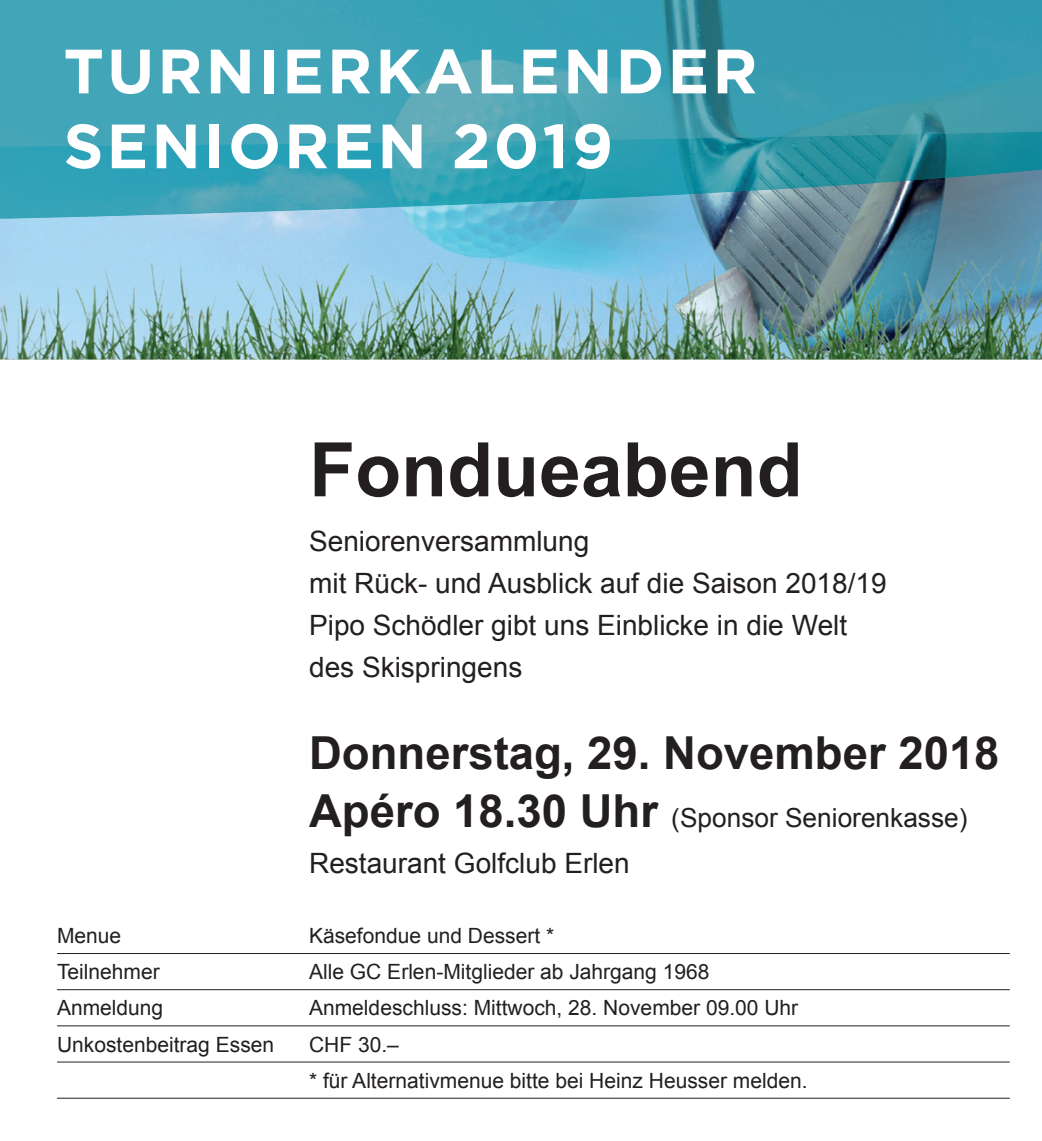
<style>
.page{position:relative;width:1042px;height:1141px;background:#fff}
.page>*{position:absolute;margin:0;border:0;box-sizing:border-box;transform-origin:0 0}
.t1{font:700 75.6px "Gotham";letter-spacing:.105em;color:#fff}
.t2{font:700 75.25px "Arial";color:#231f20}
.t3{font:700 62.48px "Gotham";letter-spacing:.05em;color:#fff}
.t4{font:700 45.5px "Arial";color:#231f20}
.t5{font:28px/42px "Arial";color:#231f20}
.t6{font:26.25px "Arial";color:#231f20}
.t7{font:21px/36.2px "Arial";color:#231f20}
.s1{font-weight:700;font-size:45.5px}
</style>
<div class="page">
<hr style="left:57px;top:953px;width:952px;height:1px;background:#231f20">
<hr style="left:57px;top:989px;width:952px;height:1px;background:#231f20">
<hr style="left:57px;top:1025px;width:952px;height:1px;background:#231f20">
<hr style="left:57px;top:1062px;width:952px;height:1px;background:#231f20">
<hr style="left:57px;top:1098px;width:952px;height:1px;background:#231f20">
<img style="left:0;top:147px;width:6px;height:72px">
<img style="left:95px;top:140px;width:947px;height:30px">
<img style="left:582px;top:0;width:460px;height:140px">
<img style="left:6px;top:170px;width:1036px;height:189px">
<div style="left:6px;top:147px;width:89px;height:72px;background:#30a2b7"></div>
<img style="left:6px;top:0;width:576px;height:147px">
<h1 class="t1" style="left:89px;top:13px;width:615px">SSCOREKARTEE</h1>
<h3 class="t3" style="left:63px;top:110px;width:551px">SENIOREN 2019</h3>
<h3 class="t3" style="left:63px;top:35px;width:695px">TURNIERKALENDER</h3>
<h2 class="t2" style="left:309px;top:420px;width:495px">Fondueabend</h2>
<h3 class="t5" style="left:309px;top:520px;width:579px">Seniorenversammlung<br>mit Rück- und Ausblick auf die Saison 2018/19<br>Pipo Schödler gibt uns Einblicke in die Welt des Skispringens</h3>
<h3 class="t4" style="left:309px;top:723px;width:692px">Donnerstag, 29. November 2018</h3>
<p class="t6" style="left:309px;top:801px;width:660px"><span class="s1">Apéro 18.30 Uhr</span> (Sponsor Seniorenkasse)</p>
<h3 class="t5" style="left:309px;top:842px;width:322px">Restaurant Golfclub Erlen</h3>
<p class="t7" style="left:57px;top:918px;width:66px">Menue</p>
<p class="t7" style="left:309px;top:918px;width:247px">Käsefondue und Dessert *</p>
<p class="t7" style="left:57px;top:954px;width:104px">Teilnehmer</p>
<p class="t7" style="left:309px;top:954px;width:402px">Alle GC Erlen-Mitglieder ab Jahrgang 1968</p>
<p class="t7" style="left:57px;top:990px;width:108px">Anmeldung</p>
<p class="t7" style="left:309px;top:990px;width:491px">Anmeldeschluss: Mittwoch, 28. November 09.00 Uhr</p>
<p class="t7" style="left:57px;top:1026px;width:219px">Unkostenbeitrag Essen</p>
<p class="t7" style="left:309px;top:1026px;width:500px">CHF 30.–<br>* für Alternativmenue bitte bei Heinz Heusser melden.</p>
</div>
